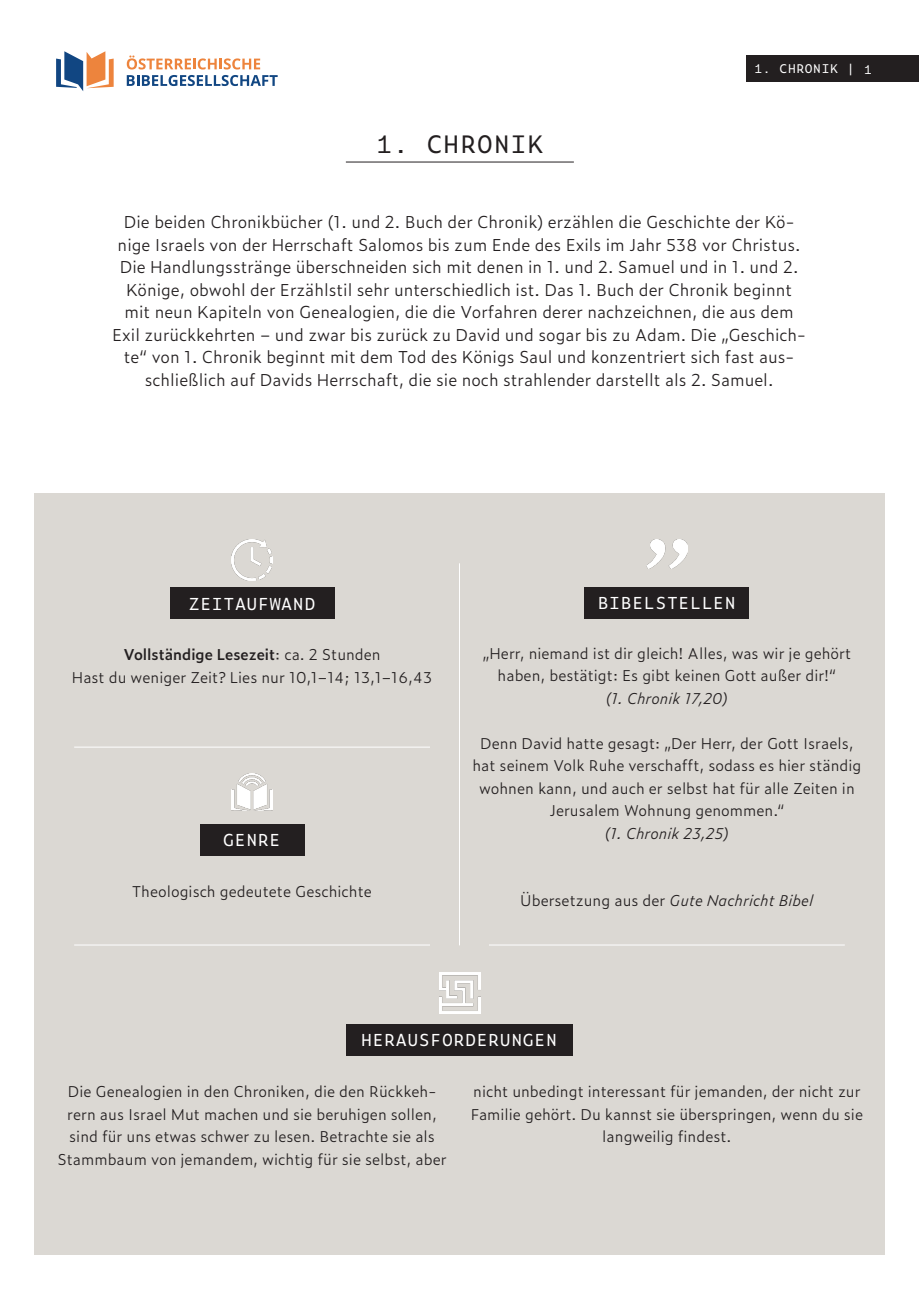
<style>
.page{position:relative;width:919px;height:1289px;background:#fff}
.page>*{position:absolute;margin:0;border:0;box-sizing:border-box;transform-origin:0 0}
.t1{font:24px "Zeitung Mono Pro";color:#231f20}
.t2{font:300 16.5px/22.5px "Zeitung Pro";color:#231f20;text-align:center}
.t3{font:16.5px "Zeitung Mono Pro";color:#fff}
.t4{font:300 15px/22.5px "Zeitung Pro";color:#231f20;text-align:center}
.t5{font:italic 300 15px "Zeitung Pro";color:#231f20}
.t6{font:12px "Zeitung Mono Pro";color:#fff}
.s1{font-weight:600}
.s2{font-style:normal}
</style>
<div class="page">
<div style="left:746px;top:55px;width:172px;height:26px;background:#231f20"></div>
<div style="left:34px;top:493px;width:850px;height:761px;background:#dbd8d3"></div>
<img style="left:231px;top:539px;width:41px;height:41px">
<img style="left:646px;top:539px;width:41px;height:29px">
<img style="left:231px;top:773px;width:41px;height:37px">
<img style="left:439px;top:972px;width:41px;height:41px">
<hr style="left:74px;top:746px;width:356px;height:1px;background:#fff">
<hr style="left:459px;top:563px;width:1px;height:382px;background:#fff">
<hr style="left:74px;top:944px;width:356px;height:1px;background:#fff">
<hr style="left:489px;top:944px;width:355px;height:1px;background:#fff">
<div style="left:170px;top:587px;width:164px;height:32px;background:#231f20"></div>
<div style="left:584px;top:587px;width:165px;height:31px;background:#231f20"></div>
<div style="left:199px;top:824px;width:105px;height:31px;background:#231f20"></div>
<div style="left:346px;top:1024px;width:227px;height:31px;background:#231f20"></div>
<hr style="left:346px;top:162px;width:228px;height:1px;background:#231f20">
<svg style="left:127px;top:56px;width:133px;height:13px"></svg>
<svg style="left:127px;top:75px;width:151px;height:11px"></svg>
<svg style="left:56px;top:51px;width:58px;height:40px"></svg>
<h1 class="t1" style="left:375px;top:124px;width:169px">1. CHRONIK</h1>
<p class="t6" style="left:754px;top:59px;width:102px">1. CHRONIK |</p>
<p class="t6" style="left:863px;top:60px;width:10px">1</p>
<p class="t2" style="left:112px;top:210px;width:695px">Die beiden Chronikbücher (1. und 2. Buch der Chronik) erzählen die Geschichte der Kö&shy;nige Israels von der Herrschaft Salomos bis zum Ende des Exils im Jahr 538 vor Christus.<br>Die Handlungsstränge überschneiden sich mit denen in 1. und 2. Samuel und in 1. und 2.<br>Könige, obwohl der Erzählstil sehr unterschiedlich ist. Das 1. Buch der Chronik beginnt mit neun Kapiteln von Genealogien, die die Vorfahren derer nachzeichnen, die aus dem Exil zurückkehrten – und zwar bis zurück zu David und sogar bis zu Adam. Die „Geschich&shy;te“ von 1. Chronik beginnt mit dem Tod des Königs Saul und konzentriert sich fast aus&shy;schließlich auf Davids Herrschaft, die sie noch strahlender darstellt als 2. Samuel.</p>
<p class="t3" style="left:188px;top:590px;width:129px">ZEITAUFWAND</p>
<p class="t3" style="left:597px;top:589px;width:140px">BIBELSTELLEN</p>
<p class="t4" style="left:72px;top:643px;width:361px"><span class="s1">Vollständige Lesezeit</span>: ca. 2 Stunden<br>Hast du weniger Zeit? Lies nur 10,1–14; 13,1–16,43</p>
<p class="t4" style="left:482px;top:641px;width:370px">„Herr, niemand ist dir gleich! Alles, was wir je gehört haben, bestätigt: Es gibt keinen Gott außer dir!“</p>
<p class="t5" style="left:605px;top:687px;width:124px">(1. Chronik 17,20)</p>
<p class="t4" style="left:472px;top:731px;width:390px">Denn David hatte gesagt: „Der Herr, der Gott Israels, hat seinem Volk Ruhe verschafft, sodass es hier ständig wohnen kann, und auch er selbst hat für alle Zeiten in Jerusalem Wohnung genommen.“</p>
<p class="t5" style="left:604px;top:822px;width:126px">(1. Chronik 23,25)</p>
<p class="t3" style="left:223px;top:826px;width:59px">GENRE</p>
<p class="t4" style="left:132px;top:879px;width:241px">Theologisch gedeutete Geschichte</p>
<p class="t5" style="left:520px;top:889px;width:294px"><span class="s2">Übersetzung aus der</span> Gute Nachricht Bibel</p>
<p class="t3" style="left:361px;top:1026px;width:198px">HERAUSFORDERUNGEN</p>
<p class="t4" style="left:58px;top:1080px;width:390px">Die Genealogien in den Chroniken, die den Rückkeh&shy;rern aus Israel Mut machen und sie beruhigen sollen, sind für uns etwas schwer zu lesen. Betrachte sie als Stammbaum von jemandem, wichtig für sie selbst, aber</p>
<p class="t4" style="left:470px;top:1080px;width:394px">nicht unbedingt interessant für jemanden, der nicht zur<br>Familie gehört. Du kannst sie überspringen, wenn du sie langweilig findest.</p>
</div>
